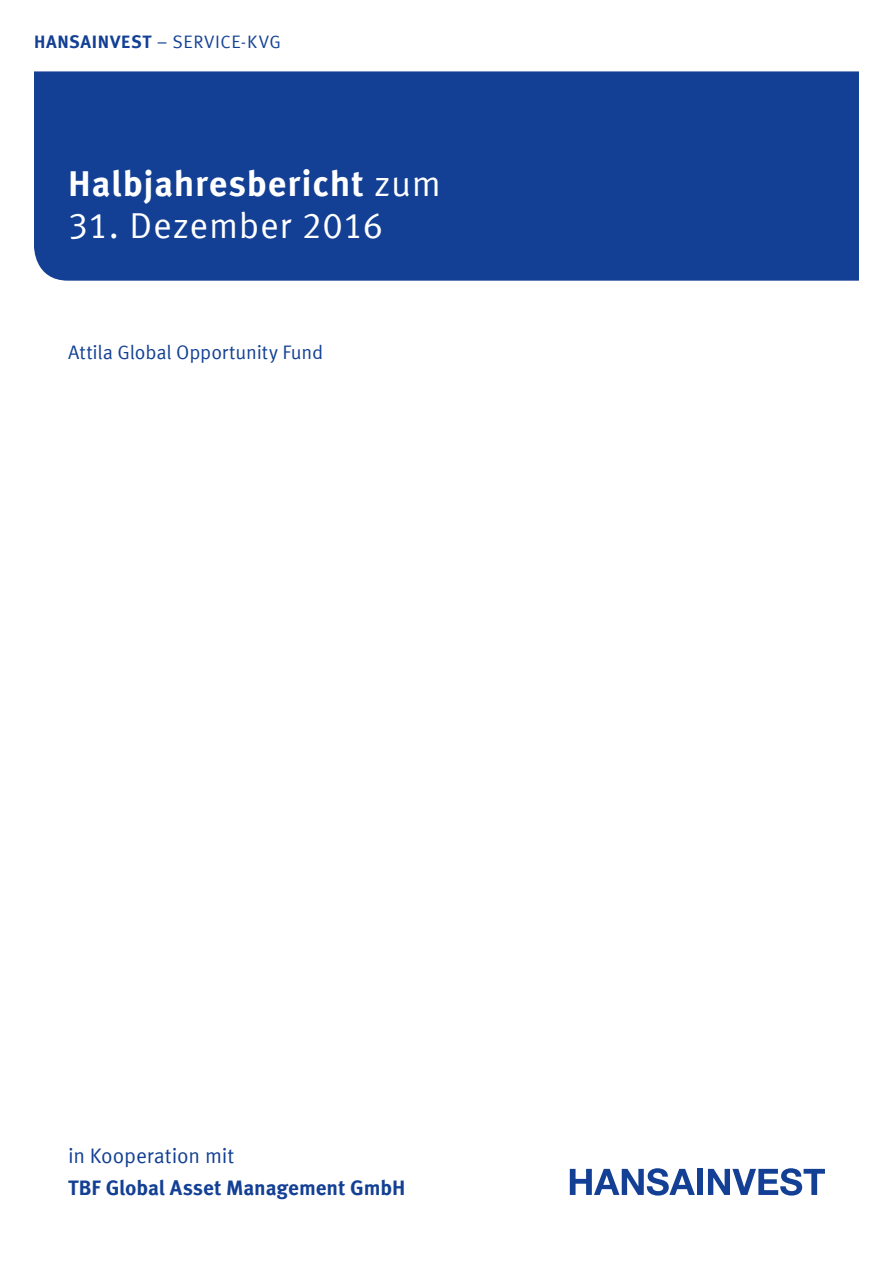
<style>
.page{position:relative;width:893px;height:1263px;background:#fff}
.page>*{position:absolute;margin:0;border:0;box-sizing:border-box;transform-origin:0 0}
.t1{font:700 36px "Meta Offc Pro";letter-spacing:.02em;color:#fff}
.t2{font:36px "Meta Offc Pro Norm";letter-spacing:.015em;color:#fff}
.t3{font:700 21px "Meta Offc Pro";letter-spacing:-.005em;color:#134094}
.t4{font:21px "Meta Offc Pro Norm";letter-spacing:-.01em;color:#134094}
.t5{font:19.5px "Meta Offc Pro Norm";letter-spacing:-.005em;color:#134094}
.t6{font:18px "Meta Offc Pro Norm";letter-spacing:.03em;color:#134094}
.s1{font-family:"Meta Offc Pro";font-weight:700}
.s2{font-family:"Meta Offc Pro Norm";font-weight:400}
</style>
<div class="page">
<div style="left:34px;top:71px;width:825px;height:210px;background:#134094"></div>
<svg style="left:570px;top:1168px;width:125px;height:27px"></svg>
<div style="left:697px;top:1169px;width:6px;height:26px;background:#134094"></div>
<svg style="left:708px;top:1168px;width:117px;height:27px"></svg>
<p class="t6" style="left:34px;top:28px;width:248px"><span class="s1">HANSAINVEST</span> – SERVICE-KVG</p>
<h1 class="t1" style="left:68px;top:155px;width:374px">Halbjahresbericht <span class="s2">zum</span></h1>
<h1 class="t2" style="left:68px;top:198px;width:317px">31. Dezember 2016</h1>
<p class="t5" style="left:68px;top:338px;width:257px">Attila Global Opportunity Fund</p>
<p class="t4" style="left:68px;top:1140px;width:168px">in Kooperation mit</p>
<p class="t3" style="left:68px;top:1171px;width:339px">TBF Global Asset Management GmbH</p>
</div>
